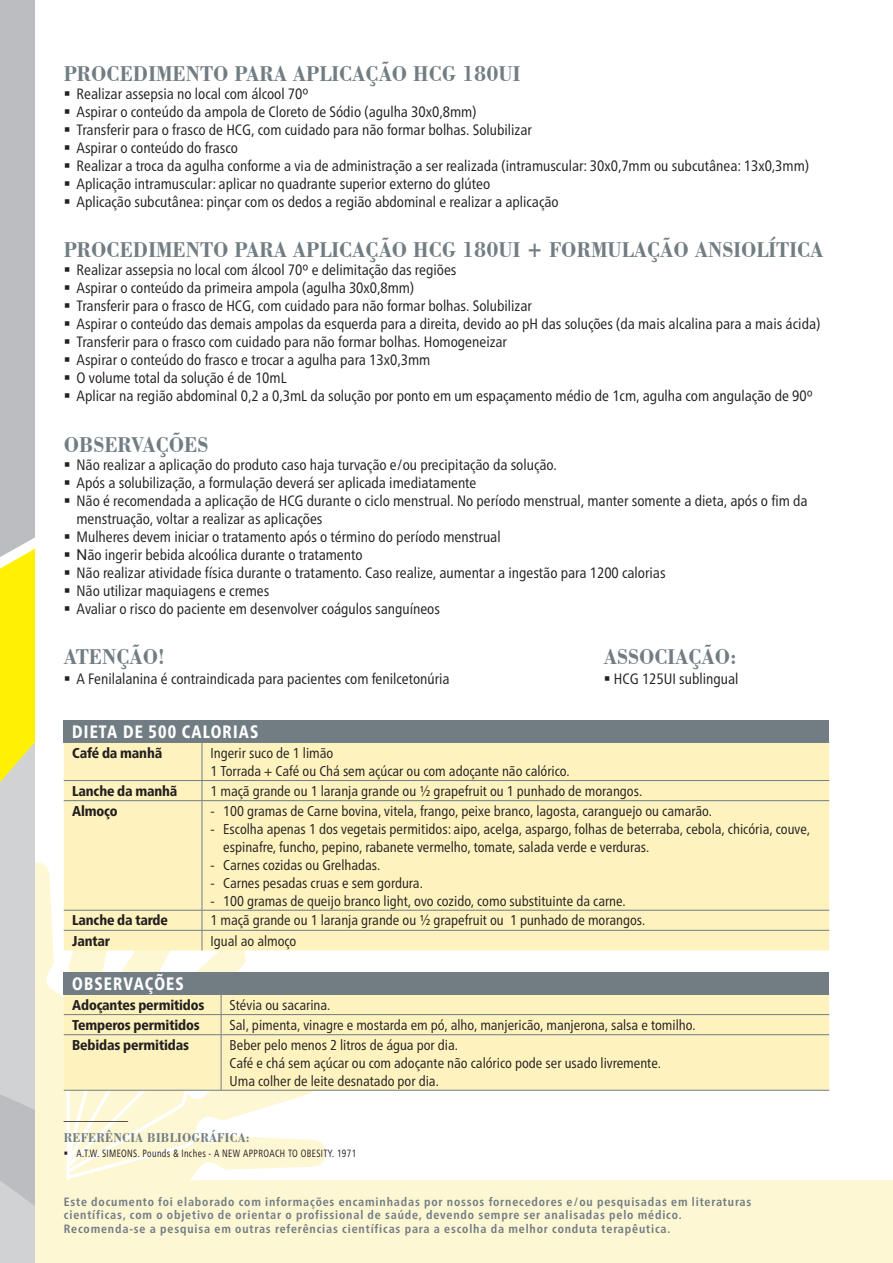
<style>
.page{position:relative;width:893px;height:1263px;background:#fff}
.page>*{position:absolute;margin:0;border:0;box-sizing:border-box;transform-origin:0 0}
.t1{font:700 22.5px "Bodoni BT";color:#717d83;scale:.89 1}
.t2{font:800 condensed 18px "Frutiger Neue LTW1 G";letter-spacing:.07em;color:#fff;scale:.89 1}
.t3{font:condensed 15px/18px "Frutiger Neue LTW1 G";color:#231f20}
.t4{font:condensed 15px "Frutiger Neue LTW1 G";color:#231f20;scale:.89 1}
.t5{font:condensed 14.25px/18px "Frutiger Neue LTW1 G";color:#231f20}
.t6{font:800 condensed 14.25px "Frutiger Neue LTW1 G";letter-spacing:-.01em;color:#231f20}
.t7{font:700 13.5px "Bodoni BT";letter-spacing:.02em;color:#717d83;scale:.89 1}
.t8{font:700 condensed 12px/13.5px "Frutiger Neue LTW1 G";letter-spacing:.07em;color:#717d83}
.t9{font:condensed 10.5px "Frutiger Neue LTW1 G";letter-spacing:.04em;color:#231f20;scale:.89 1}
.s1{font-family:"Arial";font-stretch:normal}
</style>
<div class="page">
<div style="left:34px;top:1180px;width:859px;height:83px;background:#fef7d4"></div>
<img style="left:34px;top:860px;width:294px;height:326px">
<svg style="left:0;top:0;width:34px;height:1263px;background:#cecca8"></svg>
<div style="left:64px;top:720px;width:765px;height:22px;background:#717d83"></div>
<div style="left:64px;top:743px;width:765px;height:207px;background:#fef3be"></div>
<hr style="left:64px;top:742px;width:138px;height:1px;background:#717d83">
<hr style="left:202px;top:742px;width:627px;height:1px;background:#717d83">
<hr style="left:202px;top:743px;width:1px;height:37px;background:#717d83">
<hr style="left:64px;top:780px;width:138px;height:1px;background:#717d83">
<hr style="left:202px;top:780px;width:627px;height:1px;background:#717d83">
<svg style="left:202px;top:781px;width:1px;height:19px"></svg>
<hr style="left:64px;top:800px;width:138px;height:1px;background:#717d83">
<hr style="left:202px;top:800px;width:627px;height:1px;background:#717d83">
<hr style="left:202px;top:801px;width:1px;height:109px;background:#717d83">
<hr style="left:64px;top:910px;width:138px;height:1px;background:#717d83">
<hr style="left:202px;top:910px;width:627px;height:1px;background:#717d83">
<hr style="left:64px;top:930px;width:138px;height:1px;background:#717d83">
<hr style="left:202px;top:930px;width:627px;height:1px;background:#717d83">
<svg style="left:202px;top:910px;width:1px;height:40px"></svg>
<div style="left:64px;top:972px;width:765px;height:22px;background:#717d83"></div>
<div style="left:64px;top:995px;width:765px;height:95px;background:#fef3be"></div>
<hr style="left:64px;top:994px;width:157px;height:1px;background:#717d83">
<hr style="left:221px;top:994px;width:608px;height:1px;background:#717d83">
<hr style="left:64px;top:1014px;width:157px;height:1px;background:#717d83">
<hr style="left:221px;top:1014px;width:608px;height:1px;background:#717d83">
<svg style="left:221px;top:995px;width:1px;height:39px"></svg>
<hr style="left:64px;top:1034px;width:157px;height:1px;background:#717d83">
<hr style="left:221px;top:1034px;width:608px;height:1px;background:#717d83">
<hr style="left:221px;top:1035px;width:1px;height:55px;background:#717d83">
<hr style="left:64px;top:1090px;width:157px;height:1px;background:#717d83">
<hr style="left:221px;top:1090px;width:608px;height:1px;background:#717d83">
<p class="t1" style="left:64px;top:60px;width:515px">PROCEDIMENTO PARA APLICAÇÃO HCG 180UI</p>
<p class="t3" style="left:77px;top:83px;width:233px">Realizar assepsia no local com álcool 70º</p>
<p class="t3" style="left:77px;top:101px;width:401px">Aspirar o conteúdo da ampola de Cloreto de Sódio (agulha 30x0,8mm)</p>
<p class="t3" style="left:77px;top:119px;width:457px">Transferir para o frasco de HCG, com cuidado para não formar bolhas. Solubilizar</p>
<p class="t3" style="left:77px;top:137px;width:163px">Aspirar o conteúdo do frasco</p>
<p class="t3" style="left:77px;top:155px;width:734px">Realizar a troca da agulha conforme a via de administração a ser realizada (intramuscular: 30x0,7mm ou subcutânea: 13x0,3mm)</p>
<p class="t3" style="left:77px;top:173px;width:415px">Aplicação intramuscular: aplicar no quadrante superior externo do glúteo</p>
<p class="t3" style="left:77px;top:191px;width:484px">Aplicação subcutânea: pinçar com os dedos a região abdominal e realizar a aplicação</p>
<p class="t1" style="left:64px;top:236px;width:855px">PROCEDIMENTO PARA APLICAÇÃO HCG 180UI + FORMULAÇÃO ANSIOLÍTICA</p>
<p class="t3" style="left:77px;top:260px;width:381px">Realizar assepsia no local com álcool 70º e delimitação das regiões</p>
<p class="t3" style="left:77px;top:278px;width:339px">Aspirar o conteúdo da primeira ampola (agulha 30x0,8mm)</p>
<p class="t3" style="left:77px;top:296px;width:457px">Transferir para o frasco de HCG, com cuidado para não formar bolhas. Solubilizar</p>
<p class="t3" style="left:77px;top:314px;width:745px">Aspirar o conteúdo das demais ampolas da esquerda para a direita, devido ao pH das soluções (da mais alcalina para a mais ácida)</p>
<p class="t3" style="left:77px;top:332px;width:432px">Transferir para o frasco com cuidado para não formar bolhas. Homogeneizar</p>
<p class="t3" style="left:77px;top:350px;width:355px">Aspirar o conteúdo do frasco e trocar a agulha para 13x0,3mm</p>
<p class="t3" style="left:77px;top:368px;width:212px">O volume total da solução é de 10mL</p>
<p class="t3" style="left:77px;top:386px;width:738px">Aplicar na região abdominal 0,2 a 0,3mL da solução por ponto em um espaçamento médio de 1cm, agulha com angulação de 90º</p>
<p class="t1" style="left:64px;top:431px;width:164px">OBSERVAÇÕES</p>
<p class="t3" style="left:77px;top:454px;width:482px">Não realizar a aplicação do produto caso haja turvação e/ou precipitação da solução.</p>
<p class="t3" style="left:77px;top:472px;width:401px">Após a solubilização, a formulação deverá ser aplicada imediatamente</p>
<p class="t3" style="left:77px;top:490px;width:732px">Não é recomendada a aplicação de HCG durante o ciclo menstrual. No período menstrual, manter somente a dieta, após o fim da menstruação, voltar a realizar as aplicações</p>
<p class="t3" style="left:77px;top:526px;width:426px">Mulheres devem iniciar o tratamento após o término do período menstrual</p>
<p class="t3" style="left:77px;top:544px;width:288px"><span class="s1">N</span>ão ingerir bebida alcoólica durante o tratamento</p>
<p class="t3" style="left:77px;top:562px;width:591px">Não realizar atividade física durante o tratamento. Caso realize, aumentar a ingestão para 1200 calorias</p>
<p class="t3" style="left:77px;top:580px;width:194px">Não utilizar maquiagens e cremes</p>
<p class="t3" style="left:77px;top:598px;width:365px">Avaliar o risco do paciente em desenvolver coágulos sanguíneos</p>
<p class="t1" style="left:64px;top:643px;width:115px">ATENÇÃO!</p>
<p class="t1" style="left:604px;top:643px;width:151px">ASSOCIAÇÃO:</p>
<p class="t3" style="left:77px;top:668px;width:375px">A Fenilalanina é contraindicada para pacientes com fenilcetonúria</p>
<p class="t3" style="left:614px;top:668px;width:126px">HCG 125UI sublingual</p>
<p class="t2" style="left:72px;top:718px;width:210px">DIETA DE 500 CALORIAS</p>
<p class="t6" style="left:72px;top:742px;width:91px">Café da manhã</p>
<p class="t5" style="left:210px;top:743px;width:124px">Ingerir suco de 1 limão</p>
<p class="t5" style="left:210px;top:761px;width:361px">1 Torrada + Café ou Chá sem açúcar ou com adoçante não calórico.</p>
<p class="t6" style="left:72px;top:780px;width:107px">Lanche da manhã</p>
<p class="t5" style="left:210px;top:781px;width:433px">1 maçã grande ou 1 laranja grande ou ½ grapefruit ou 1 punhado de morangos.</p>
<p class="t6" style="left:72px;top:800px;width:47px">Almoço</p>
<p class="t5" style="left:210px;top:801px;width:503px">- 100 gramas de Carne bovina, vitela, frango, peixe branco, lagosta, caranguejo ou camarão.</p>
<p class="t5" style="left:223px;top:819px;width:588px;text-indent:-13px">- Escolha apenas 1 dos vegetais permitidos: aipo, acelga, aspargo, folhas de beterraba, cebola, chicória, couve, espinafre, funcho, pepino, rabanete vermelho, tomate, salada verde e verduras.</p>
<p class="t5" style="left:210px;top:855px;width:171px">- Carnes cozidas ou Grelhadas.</p>
<p class="t5" style="left:210px;top:873px;width:214px">- Carnes pesadas cruas e sem gordura.</p>
<p class="t5" style="left:210px;top:891px;width:417px">- 100 gramas de queijo branco light, ovo cozido, como substituinte da carne.</p>
<p class="t6" style="left:72px;top:909px;width:97px">Lanche da tarde</p>
<p class="t5" style="left:210px;top:910px;width:436px">1 maçã grande ou 1 laranja grande ou ½ grapefruit ou 1 punhado de morangos.</p>
<p class="t6" style="left:72px;top:930px;width:39px">Jantar</p>
<p class="t5" style="left:210px;top:930px;width:87px">Igual ao almoço</p>
<p class="t2" style="left:72px;top:970px;width:127px">OBSERVAÇÕES</p>
<p class="t6" style="left:72px;top:994px;width:134px">Adoçantes permitidos</p>
<p class="t5" style="left:230px;top:995px;width:102px">Stévia ou sacarina.</p>
<p class="t6" style="left:72px;top:1014px;width:129px">Temperos permitidos</p>
<p class="t5" style="left:230px;top:1015px;width:467px">Sal, pimenta, vinagre e mostarda em pó, alho, manjericão, manjerona, salsa e tomilho.</p>
<p class="t6" style="left:72px;top:1034px;width:118px">Bebidas permitidas</p>
<p class="t5" style="left:230px;top:1035px;width:230px">Beber pelo menos 2 litros de água por dia.</p>
<p class="t5" style="left:230px;top:1053px;width:433px">Café e chá sem açúcar ou com adoçante não calórico pode ser usado livremente.</p>
<p class="t5" style="left:230px;top:1071px;width:211px">Uma colher de leite desnatado por dia.</p>
<p class="t4" style="left:64px;top:1104px;width:74px">__________</p>
<p class="t7" style="left:64px;top:1129px;width:211px">REFERÊNCIA BIBLIOGRÁFICA:</p>
<p class="t9" style="left:77px;top:1145px;width:316px">A.T.W. SIMEONS. Pounds &amp; Inches - A NEW APPROACH TO OBESITY. 1971</p>
<p class="t8" style="left:64px;top:1194px;width:689px">Este documento foi elaborado com informações encaminhadas por nossos fornecedores e/ou pesquisadas em literaturas científicas, com o objetivo de orientar o profissional de saúde, devendo sempre ser analisadas pelo médico.<br>Recomenda-se a pesquisa em outras referências científicas para a escolha da melhor conduta terapêutica.</p>
</div>
